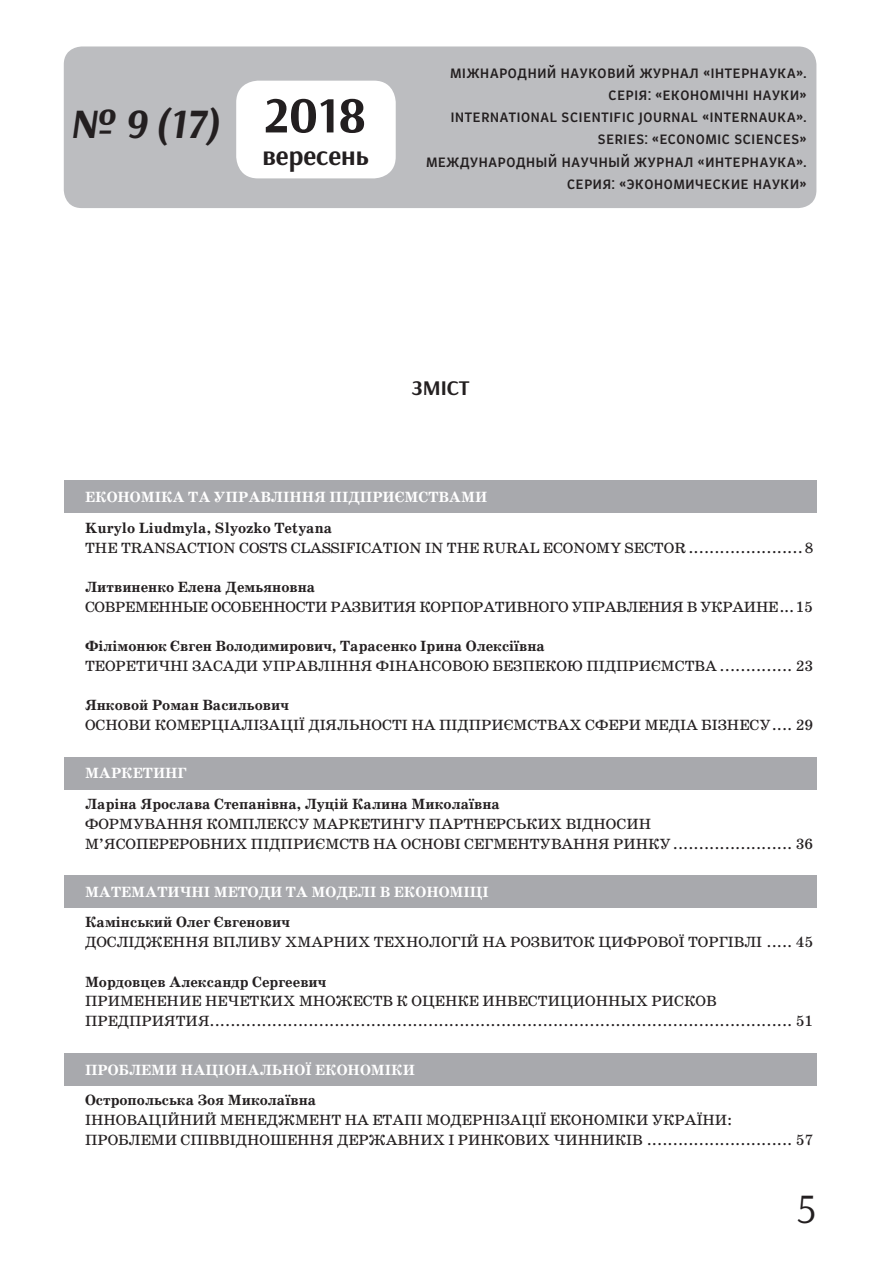
<style>
.page{position:relative;width:893px;height:1263px;background:#fff}
.page>*{position:absolute;margin:0;border:0;box-sizing:border-box;transform-origin:0 0}
.t1{font:italic 700 42px "Arsenal";color:#231f20}
.t2{font:42px "Arsenal";color:#231f20}
.t3{font:700 27px "Arsenal";color:#231f20}
.t4{font:700 21px "Arsenal";color:#231f20}
.t5{font:15px/19.8px "School Book AC";color:#231f20}
.t6{font:700 15px "School Book AC";color:#231f20}
.t7{font:500 15px/22.2px "Certa Sans";letter-spacing:.005em;color:#231f20;text-align:right}
.Содержание_Раздел_Пл{font:700 15px "School Book AC";color:#fff}
.t8{font:15px "School Book AC";letter-spacing:-.02em;color:#231f20}
.s1{font-style:normal;font-size:51px}
</style>
<div class="page">
<div style="left:64px;top:46px;width:752px;height:162px;background:#bcbdc0;border-radius:18px"></div>
<div style="left:236px;top:81px;width:160px;height:97px;background:#fff;border-radius:22px"></div>
<div style="left:64px;top:481px;width:752px;height:32px;background:#a8a9ad"></div>
<div style="left:64px;top:757px;width:752px;height:32px;background:#a8a9ad"></div>
<div style="left:64px;top:875px;width:752px;height:33px;background:#a8a9ad"></div>
<div style="left:64px;top:1053px;width:752px;height:32px;background:#a8a9ad"></div>
<h1 class="t1" style="left:68px;top:98px;width:299px">№ 9 (17) <span class="s1">2018</span></h1>
<h2 class="t3" style="left:262px;top:139px;width:108px">вересень</h2>
<p class="t7" style="left:426px;top:62px;width:382px">МІЖНАРОДНИЙ НАУКОВИЙ ЖУРНАЛ «ІНТЕРНАУКА».<br>СЕРІЯ: «ЕКОНОМІЧНІ НАУКИ»<br>INTERNATIONAL SCIENTIFIC JOURNAL «INTERNAUKA».<br>SERIES: «ECONOMIC SCIENCES»<br>МЕЖДУНАРОДНЫЙ НАУЧНЫЙ ЖУРНАЛ «ИНТЕРНАУКА».<br>СЕРИЯ: «ЭКОНОМИЧЕСКИЕ НАУКИ»</p>
<p class="t4" style="left:412px;top:375px;width:59px">ЗМІСТ</p>
<p class="Содержание_Раздел_Пл" style="left:85px;top:489px;width:404px">ЕКОНОМІКА ТА УПРАВЛІННЯ ПІДПРИЄМСТВАМИ</p>
<p class="t6" style="left:85px;top:519px;width:249px">Kurуlo Liudmyla, Slyozko Tetyana</p>
<p class="t5" style="left:85px;top:538px;width:730px">THE TRANSACTION COSTS CLASSIFICATION IN THE RURAL ECONOMY SECTOR ......................8</p>
<p class="t6" style="left:85px;top:579px;width:232px">Литвиненко Елена Демьяновна</p>
<p class="t8" style="left:85px;top:599px;width:729px">СОВРЕМЕННЫЕ ОСОБЕННОСТИ РАЗВИТИЯ КОРПОРАТИВНОГО УПРАВЛЕНИЯ В УКРАИНЕ...15</p>
<p class="t6" style="left:85px;top:638px;width:462px">Філімонюк Євген Володимирович, Тарасенко Ірина Олексіївна</p>
<p class="t5" style="left:85px;top:656px;width:730px">ТЕОРЕТИЧНІ ЗАСАДИ УПРАВЛІННЯ ФІНАНСОВОЮ БЕЗПЕКОЮ ПІДПРИЄМСТВА .............. 23</p>
<p class="t6" style="left:85px;top:697px;width:206px">Янковой Роман Васильович</p>
<p class="t5" style="left:85px;top:715px;width:730px">ОСНОВИ КОМЕРЦІАЛІЗАЦІЇ ДІЯЛЬНОСТІ НА ПІДПРИЄМСТВАХ СФЕРИ МЕДІА БІЗНЕСУ.... 29</p>
<p class="Содержание_Раздел_Пл" style="left:85px;top:765px;width:103px">МАРКЕТИНГ</p>
<p class="t6" style="left:85px;top:796px;width:416px">Ларіна Ярослава Степанівна, Луцій Калина Миколаївна</p>
<p class="t5" style="left:85px;top:814px;width:730px">ФОРМУВАННЯ КОМПЛЕКСУ МАРКЕТИНГУ ПАРТНЕРСЬКИХ ВІДНОСИН<br>М’ЯСОПЕРЕРОБНИХ ПІДПРИЄМСТВ НА ОСНОВІ СЕГМЕНТУВАННЯ РИНКУ....................... 36</p>
<p class="Содержание_Раздел_Пл" style="left:85px;top:884px;width:405px">МАТЕМАТИЧНІ МЕТОДИ ТА МОДЕЛІ В ЕКОНОМІЦІ</p>
<p class="t6" style="left:85px;top:914px;width:207px">Камінський Олег Євгенович</p>
<p class="t5" style="left:85px;top:932px;width:730px">ДОСЛІДЖЕННЯ ВПЛИВУ ХМАРНИХ ТЕХНОЛОГІЙ НА РОЗВИТОК ЦИФРОВОЇ ТОРГІВЛІ ..... 45</p>
<p class="t6" style="left:85px;top:973px;width:243px">Мордовцев Александр Сергеевич</p>
<p class="t5" style="left:85px;top:991px;width:730px">ПРИМЕНЕНИЕ НЕЧЕТКИХ МНОЖЕСТВ К ОЦЕНКЕ ИНВЕСТИЦИОННЫХ РИСКОВ<br>ПРЕДПРИЯТИЯ................................................................................................................ 51</p>
<p class="Содержание_Раздел_Пл" style="left:85px;top:1061px;width:331px">ПРОБЛЕМИ НАЦІОНАЛЬНОЇ ЕКОНОМІКИ</p>
<p class="t6" style="left:85px;top:1092px;width:233px">Остропольська Зоя Миколаївна</p>
<p class="t5" style="left:85px;top:1110px;width:730px">ІННОВАЦІЙНИЙ МЕНЕДЖМЕНТ НА ЕТАПІ МОДЕРНІЗАЦІЇ ЕКОНОМІКИ УКРАЇНИ:<br>ПРОБЛЕМИ СПІВВІДНОШЕННЯ ДЕРЖАВНИХ І РИНКОВИХ ЧИННИКІВ ............................ 57</p>
<h1 class="t2" style="left:797px;top:1184px;width:21px">5</h1>
</div>
